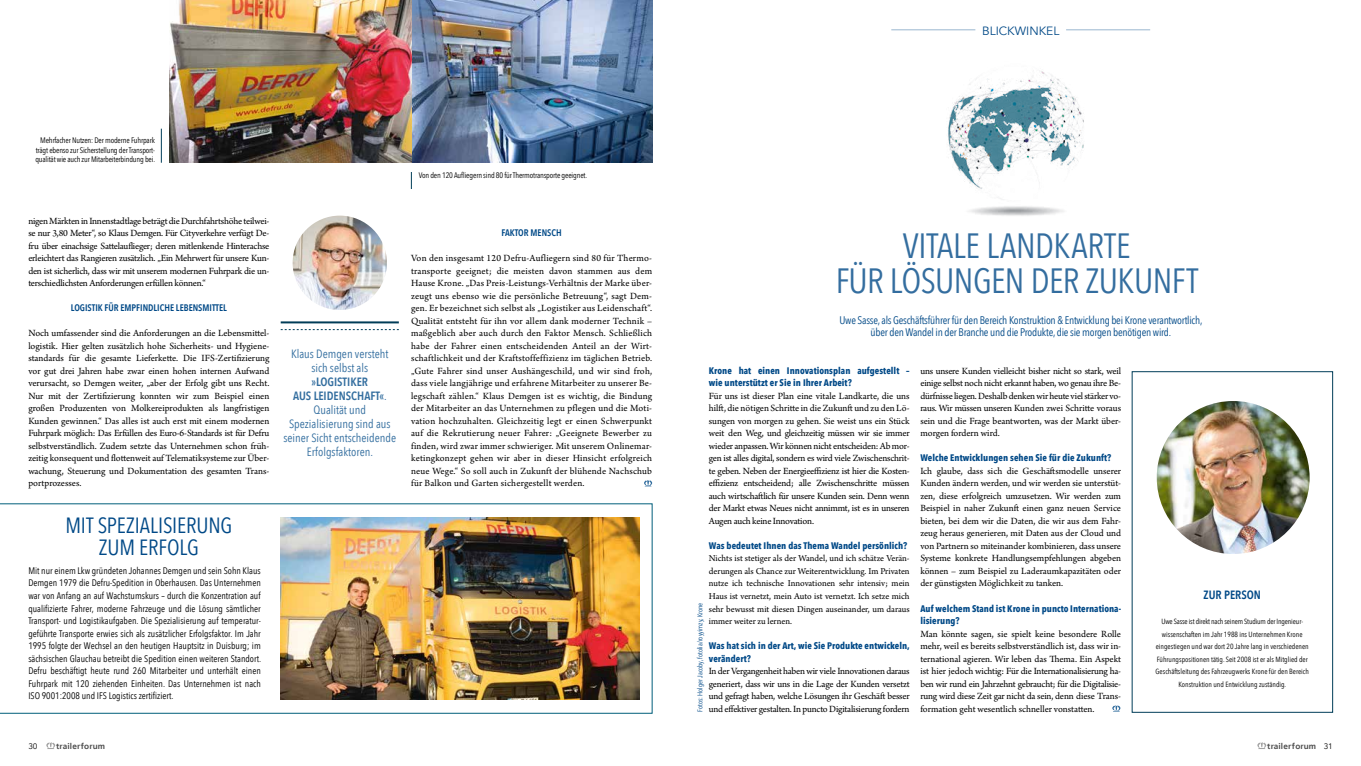
<style>
.page{position:relative;width:1361px;height:766px;background:#fff}
.page>*{position:absolute;margin:0;border:0;box-sizing:border-box;transform-origin:0 0}
.t1{font:35px/35px "Avenir Next Condensed";letter-spacing:-.015em;color:#004987;text-align:center}
.t2{font:22px/22px "Avenir Next Condensed";letter-spacing:-.005em;color:#004987;text-align:center}
.t3{font:12px/14px "Avenir Next Condensed";color:#336e9f;text-align:center}
.t4{font:12px "Avenir";color:#004987}
.t5{font:600 12px "Avenir Next Condensed";color:#004987}
.t6{font:11px/12.5px "Avenir Next Condensed";letter-spacing:-.02em;color:#004987;text-align:center}
.t7{font:10px/12.5px "Arno Pro";letter-spacing:-.005em;color:#000;text-align:justify}
.t8{font:9.5px/12.5px "Avenir Next Condensed";color:#000;text-align:justify}
.t9{font:700 9.5px/12.5px "Avenir Next Condensed";letter-spacing:.005em;color:#004987}
.t10{font:9.5px/12.5px "Arno Pro";letter-spacing:-.005em;color:#000;text-align:justify}
.t11{font:600 9.5px "Avenir Next Condensed";color:#004987}
.t12{font:700 8.2px "Frutiger LT";letter-spacing:.025em;color:#000}
.t13{font:8px/9.5px "Avenir Next Condensed";letter-spacing:-.02em;color:#000;text-align:center}
.t14{font:8px "Avenir Next";color:#000}
.t15{font:7.5px/12.5px "Avenir Next Condensed";color:#000;text-align:center}
.t16{font:7px "Avenir Next Condensed";color:#004987}
.s1{font-weight:600}
.s2{font-family:"Avenir Next";font-weight:400;font-size:8px}
</style>
<div class="page">
<svg style="left:0;top:503px;width:652px;height:210px"></svg>
<img style="left:281px;top:517px;width:358px;height:182px">
<svg style="left:281px;top:329px;width:118px;height:1px"></svg>
<hr style="left:281px;top:321px;width:118px;height:2px;background:#003d58">
<img style="left:293px;top:215px;width:94px;height:95px;border-radius:47px">
<img style="left:170px;top:0;width:482px;height:162px">
<svg style="left:411px;top:172px;width:1px;height:17px"></svg>
<hr style="left:161px;top:129px;width:1px;height:34px;background:#003d58">
<hr style="left:891px;top:29px;width:84px;height:1px;background:#99b6cf">
<hr style="left:1066px;top:29px;width:84px;height:1px;background:#99b6cf">
<div style="left:1132px;top:371px;width:201px;height:341px;border:1px solid #003d58"></div>
<img style="left:1155px;top:400px;width:155px;height:155px;border-radius:77px">
<img style="left:948px;top:71px;width:136px;height:145px">
<svg style="left:1112px;top:705px;width:8px;height:6px"></svg>
<svg style="left:46px;top:742px;width:9px;height:6px"></svg>
<svg style="left:1257px;top:742px;width:9px;height:6px"></svg>
<svg style="left:644px;top:480px;width:8px;height:6px"></svg>
<p class="t13" style="left:35px;top:135px;width:121px">Mehrfacher Nutzen: Der moderne Fuhrpark trägt ebenso zur Sicherstellung der Transport&shy;qualität wie auch zur Mitarbeiterbindung bei.</p>
<p class="t7" style="left:28px;top:215px;width:242px">nigen Märkten in Innenstadtlage beträgt die Durchfahrtshöhe teilwei&shy;se nur 3,80 Meter“, so Klaus Demgen. Für Cityverkehre verfügt De&shy;fru über einachsige Sattelauflieger; deren mitlenkende Hinterachse erleichtert das Rangieren zusätzlich. „Ein Mehrwert für unsere Kun&shy;den ist sicherlich, dass wir mit unserem modernen Fuhrpark die un&shy;terschiedlichsten Anforderungen erfüllen können.“</p>
<p class="t11" style="left:71px;top:299px;width:158px">LOGISTIK FÜR EMPFINDLICHE LEBENSMITTEL</p>
<p class="t7" style="left:28px;top:327px;width:242px">Noch umfassender sind die Anforderungen an die Lebensmittel&shy;logistik. Hier gelten zusätzlich hohe Sicherheits- und Hygiene&shy;standards für die gesamte Lieferkette. Die IFS-Zertifizierung vor gut drei Jahren habe zwar einen hohen internen Aufwand verursacht, so Demgen weiter, „aber der Erfolg gibt uns Recht.<br>Nur mit der Zertifizierung konnten wir zum Beispiel einen großen Produzenten von Molkereiprodukten als langfristigen Kunden gewinnen.“ Das alles ist auch erst mit einem modernen Fuhrpark möglich: Das Erfüllen des Euro-6-Standards ist für Defru selbstverständlich. Zudem setzte das Unternehmen schon früh&shy;zeitig konsequent und flottenweit auf Telematiksysteme zur Über&shy;wachung, Steuerung und Dokumentation des gesamten Trans&shy;portprozesses.</p>
<h2 class="t2" style="left:65px;top:512px;width:168px">MIT SPEZIALISIERUNG<br>ZUM ERFOLG</h2>
<p class="t8" style="left:28px;top:563px;width:234px">Mit nur einem Lkw gründeten Johannes Demgen und sein Sohn Klaus Demgen 1979 die Defru-Spedition in Oberhausen. Das Unternehmen war von Anfang an auf Wachstumskurs – durch die Konzentration auf qualifizierte Fahrer, moderne Fahrzeuge und die Lösung sämtlicher Transport- und Logistikaufgaben. Die Spezialisierung auf temperatur&shy;geführte Transporte erwies sich als zusätzlicher Erfolgsfaktor. Im Jahr 1995 folgte der Wechsel an den heutigen Hauptsitz in Duisburg; im sächsischen Glauchau betreibt die Spedition einen weiteren Standort.<br>Defru beschäftigt heute rund 260 Mitarbeiter und unterhält einen Fuhrpark mit 120 ziehenden Einheiten. Das Unternehmen ist nach ISO 9001:2008 und IFS Logistics zertifiziert.</p>
<p class="t3" style="left:291px;top:346px;width:99px">Klaus Demgen versteht sich selbst als</p>
<p class="t3" style="left:283px;top:374px;width:114px"><span class="s1">»LOGISTIKER<br>AUS LEIDENSCHAFT«</span>.<br>Qualität und<br>Spezialisierung sind aus seiner Sicht entscheidende<br>Erfolgsfaktoren.</p>
<p class="t13" style="left:419px;top:170px;width:170px">Von den 120 Aufliegern sind 80 für Thermotransporte geeignet.</p>
<p class="t11" style="left:501px;top:224px;width:62px">FAKTOR MENSCH</p>
<p class="t7" style="left:411px;top:252px;width:242px">Von den insgesamt 120 Defru-Aufliegern sind 80 für Thermo&shy;transporte geeignet; die meisten davon stammen aus dem Hause Krone. „Das Preis-Leistungs-Verhältnis der Marke über&shy;zeugt uns ebenso wie die persönliche Betreuung“, sagt Dem&shy;gen. Er bezeichnet sich selbst als „Logistiker aus Leidenschaft“.<br>Qualität entsteht für ihn vor allem dank moderner Technik – maßgeblich aber auch durch den Faktor Mensch. Schließlich habe der Fahrer einen entscheidenden Anteil an der Wirt&shy;schaftlichkeit und der Kraftstoffeffizienz im täglichen Betrieb. „Gute Fahrer sind unser Aushängeschild, und wir sind froh, dass viele langjährige und erfahrene Mitarbeiter zu unserer Be&shy;legschaft zählen.“ Klaus Demgen ist es wichtig, die Bindung der Mitarbeiter an das Unternehmen zu pflegen und die Moti&shy;vation hochzuhalten. Gleichzeitig legt er einen Schwerpunkt auf die Rekrutierung neuer Fahrer: „Geeignete Bewerber zu finden, wird zwar immer schwieriger. Mit unserem Onlinemar&shy;ketingkonzept gehen wir aber in dieser Hinsicht erfolgreich neue Wege.“ So soll auch in Zukunft der blühende Nachschub für Balkon und Garten sichergestellt werden.</p>
<p class="t4" style="left:982px;top:24px;width:79px">BLICKWINKEL</p>
<h1 class="t1" style="left:835px;top:227px;width:365px">VITALE LANDKARTE<br>FÜR LÖSUNGEN DER ZUKUNFT</h1>
<p class="t6" style="left:839px;top:313px;width:364px">Uwe Sasse, als Geschäftsführer für den Bereich Konstruktion &amp; Entwicklung bei Krone verantwortlich, über den Wandel in der Branche und die Produkte, die sie morgen benötigen wird.</p>
<p class="t9" style="left:709px;top:364px;width:202px">Krone hat einen Innovationsplan aufgestellt – wie unterstützt er Sie in Ihrer Arbeit?</p>
<p class="t7" style="left:709px;top:390px;width:202px">Für uns ist dieser Plan eine vitale Landkarte, die uns hilft, die nötigen Schritte in die Zukunft und zu den Lö&shy;sungen von morgen zu gehen. Sie weist uns ein Stück weit den Weg, und gleichzeitig müssen wir sie immer wieder anpassen. Wir können nicht entscheiden: Ab mor&shy;gen ist alles digital, sondern es wird viele Zwischenschrit&shy;te geben. Neben der Energieeffizienz ist hier die Kosten&shy;effizienz entscheidend; alle Zwischenschritte müssen auch wirtschaftlich für unsere Kunden sein. Denn wenn der Markt etwas Neues nicht annimmt, ist es in unseren Augen auch keine Innovation.</p>
<p class="t9" style="left:709px;top:539px;width:200px">Was bedeutet Ihnen das Thema Wandel persönlich?</p>
<p class="t10" style="left:709px;top:552px;width:202px">Nichts ist stetiger als der Wandel, und ich schätze Verän&shy;derungen als Chance zur Weiterentwicklung. Im Privaten nutze ich technische Innovationen sehr intensiv; mein Haus ist vernetzt, mein Auto ist vernetzt. Ich setze mich sehr bewusst mit diesen Dingen auseinander, um daraus immer weiter zu lernen.</p>
<p class="t9" style="left:709px;top:639px;width:202px">Was hat sich in der Art, wie Sie Produkte entwickeln, verändert?</p>
<p class="t7" style="left:709px;top:665px;width:202px">In der Vergangenheit haben wir viele Innovationen daraus generiert, dass wir uns in die Lage der Kunden versetzt und gefragt haben, welche Lösungen ihr Geschäft besser und effektiver gestalten. In puncto Digitalisierung fordern</p>
<p class="t16" style="left:694px;top:711px;width:110px;rotate:-90deg">Fotos: Holger Jacoby, fotolia/royyimzy, Krone</p>
<p class="t7" style="left:920px;top:365px;width:202px">uns unsere Kunden vielleicht bisher nicht so stark, weil einige selbst noch nicht erkannt haben, wo genau ihre Be&shy;dürfnisse liegen. Deshalb denken wir heute viel stärker vo&shy;raus. Wir müssen unseren Kunden zwei Schritte voraus sein und die Frage beantworten, was der Markt über&shy;morgen fordern wird.</p>
<p class="t9" style="left:920px;top:451px;width:192px">Welche Entwicklungen sehen Sie für die Zukunft?</p>
<p class="t7" style="left:920px;top:465px;width:202px">Ich glaube, dass sich die Geschäftsmodelle unserer Kunden ändern werden, und wir werden sie unterstüt&shy;zen, diese erfolgreich umzusetzen. Wir werden zum Beispiel in naher Zukunft einen ganz neuen Service bieten, bei dem wir die Daten, die wir aus dem Fahr&shy;zeug heraus generieren, mit Daten aus der Cloud und von Partnern so miteinander kombinieren, dass unsere Systeme konkrete Handlungsempfehlungen abgeben können – zum Beispiel zu Laderaumkapazitäten oder der günstigsten Möglichkeit zu tanken.</p>
<p class="t9" style="left:920px;top:601px;width:202px">Auf welchem Stand ist Krone in puncto Internationa&shy;lisierung?</p>
<p class="t7" style="left:920px;top:627px;width:202px">Man könnte sagen, sie spielt keine besondere Rolle mehr, weil es bereits selbstverständlich ist, dass wir in&shy;ternational agieren. Wir leben das Thema. Ein Aspekt ist hier jedoch wichtig: Für die Internationalisierung ha&shy;ben wir rund ein Jahrzehnt gebraucht; für die Digitalisie&shy;rung wird diese Zeit gar nicht da sein, denn diese Trans&shy;formation geht wesentlich schneller vonstatten.</p>
<p class="t5" style="left:1203px;top:584px;width:59px">ZUR PERSON</p>
<p class="t15" style="left:1155px;top:614px;width:155px">Uwe Sasse ist direkt nach seinem Studium der Ingenieur&shy;wissenschaften im Jahr 1988 ins Unternehmen Krone eingestiegen und war dort 20 Jahre lang in verschiedenen Führungspositionen tätig. Seit 2008 ist er als Mitglied der Geschäftsleitung des Fahrzeugwerks Krone für den Bereich Konstruktion und Entwicklung zuständig.</p>
<p class="t14" style="left:28px;top:739px;width:11px">30</p>
<p class="t12" style="left:56px;top:741px;width:50px">trailerforum</p>
<p class="t12" style="left:1267px;top:741px;width:67px">trailerforum <span class="s2">31</span></p>
</div>
